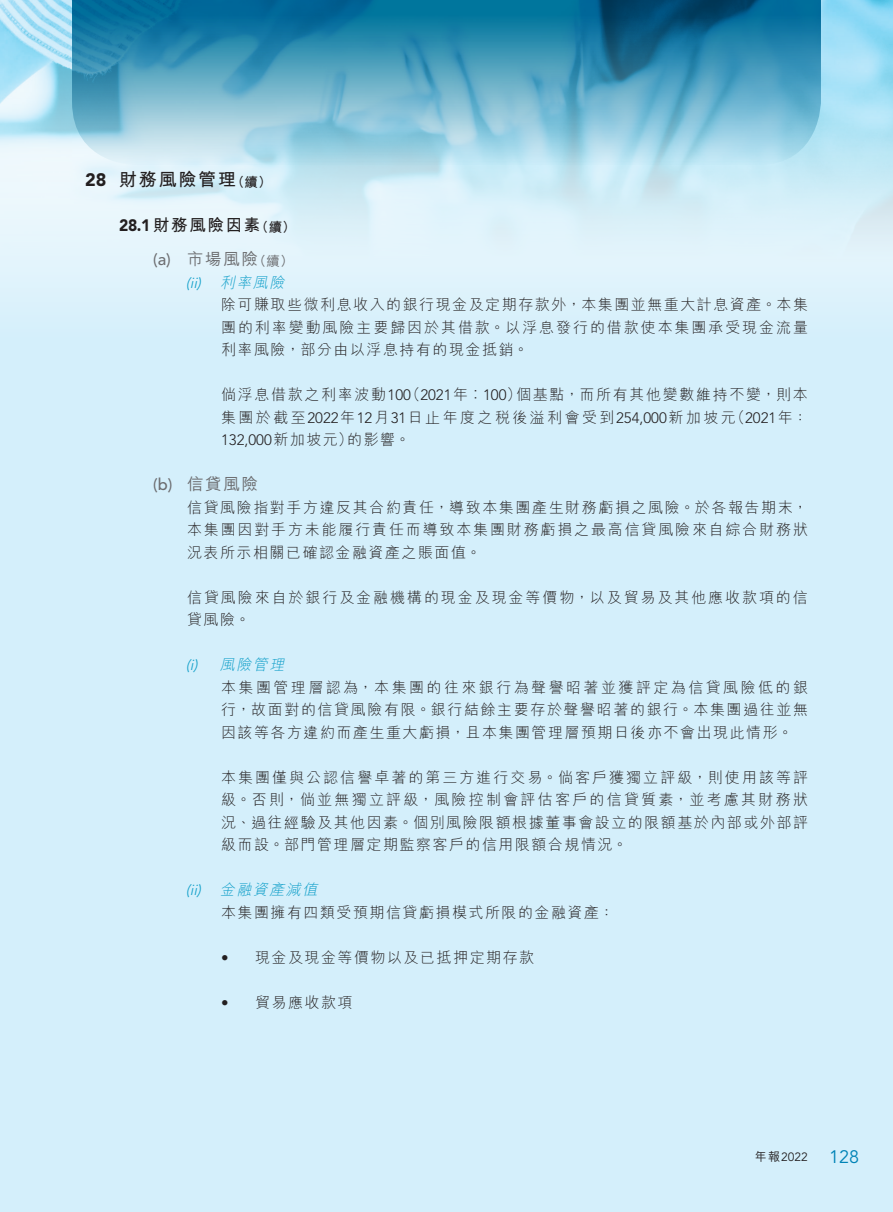
<style>
.page{position:relative;width:893px;height:1212px;background:#fff}
.page>*{position:absolute;margin:0;border:0;box-sizing:border-box;transform-origin:0 0}
.t1{font:700 18px "M Hei HK";letter-spacing:.1em;color:#231f20}
.t2{font:18px "Avenir LT Std";color:#0083b6}
.t3{font:900 18px "Avenir LT Std";color:#231f20}
.t4{font:700 16.5px "M Hei HK";letter-spacing:.1em;color:#231f20}
.t5{font:500 16.5px "M Hei HK";letter-spacing:.1em;color:#6c6d70}
.t6{font:500 16.5px "Avenir LT Std";color:#6c6d70}
.t7{font:300 15px/22.5px "M Hei HK";letter-spacing:.1em;color:#231f20;text-align:justify}
.t8{font:300 15px/22.5px "M Hei HK";letter-spacing:.16em;color:#231f20}
.t9{font:300 15px/22.5px "M Hei HK";letter-spacing:.13em;color:#231f20}
.t10{font:300 15px "Avenir LT Std";color:#231f20}
.t11{font:italic 300 15px "M Hei HK";color:#109fc9}
.t12{font:italic 300 15px "Avenir LT Std";color:#109fc9}
.t13{font:700 13.5px "M Hei HK";color:#231f20}
.t14{font:500 13.5px "M Hei HK";color:#6c6d70}
.t15{font:12px "Avenir LT Std";color:#231f20}
.s1{font-family:"Avenir LT Std";font-weight:900}
.s2{font-family:"M Hei HK"}
.s3{font-family:"Avenir LT Std"}
.s4{font-family:"M Hei HK";font-weight:500}
</style>
<div class="page">
<img style="left:0;top:0;width:893px;height:128px">
<div style="left:0;top:128px;width:893px;height:1084px;background:#d4effb"></div>
<svg style="left:72px;top:0;width:749px;height:165px;background:#59a3c1"></svg>
<p class="t3" style="left:85px;top:169px;width:23px">28</p>
<p class="t1" style="left:119px;top:166px;width:118px">財務風險管理</p>
<p class="t13" style="left:231px;top:172px;width:42px">（續(</p>
<p class="t4" style="left:119px;top:213px;width:143px"><span class="s1">28.1</span>財務風險因素</p>
<p class="t13" style="left:255px;top:217px;width:42px">（續(</p>
<p class="t6" style="left:153px;top:250px;width:19px">a( )</p>
<p class="t6" style="left:153px;top:475px;width:21px">b( )</p>
<p class="t5" style="left:187px;top:247px;width:72px">市場風險</p>
<p class="t14" style="left:253px;top:251px;width:42px">（續(</p>
<p class="t12" style="left:186px;top:274px;width:16px">i i(</p>
<p class="t12" style="left:197px;top:274px;width:9px">)</p>
<p class="t11" style="left:220px;top:275px;width:69px">利率風險</p>
<p class="t7" style="left:221px;top:293px;width:588px">除可賺取些微利息收入的銀行現金及定期存款外，本集團並無重大計息資產。本集團的利率變動風險主要歸因於其借款。以浮息發行的借款使本集團承受現金流量利率風險，部分由以浮息持有的現金抵銷。</p>
<p class="t7" style="left:516px;top:383px;width:293px">個基點，而所有其他變數維持不變，則本</p>
<p class="t10" style="left:405px;top:386px;width:118px"><span class="s2">（</span>2021<span class="s2">年︰</span>100<span class="s2">）</span></p>
<p class="t7" style="left:221px;top:383px;width:191px">倘浮息借款之利率波動<span class="s3">100</span></p>
<p class="t10" style="left:730px;top:409px;width:79px"><span class="s2">（</span>2021<span class="s2">年：</span></p>
<p class="t8" style="left:347px;top:406px;width:390px;text-indent:-126px">集團於截至<span class="s3">2022</span>年<span class="s3">12</span>月<span class="s3">31</span>日止年度之稅後溢利會受到<span class="s3">254,000</span>新加坡元的影響。</p>
<p class="t10" style="left:221px;top:431px;width:133px">132,000<span class="s2">新加坡元）</span></p>
<p class="t5" style="left:187px;top:472px;width:72px">信貸風險</p>
<p class="t7" style="left:187px;top:496px;width:622px">信貸風險指對手方違反其合約責任，導致本集團產生財務虧損之風險。於各報告期末，本集團因對手方未能履行責任而導致本集團財務虧損之最高信貸風險來自綜合財務狀況表所示相關已確認金融資產之賬面值。</p>
<p class="t9" style="left:187px;top:586px;width:622px">信貸風險來自於銀行及金融機構的現金及現金等價物，以及貿易及其他應收款項的信貸風險。</p>
<p class="t11" style="left:220px;top:657px;width:69px">風險管理</p>
<p class="t12" style="left:186px;top:656px;width:17px">)i(</p>
<p class="t12" style="left:186px;top:881px;width:16px">i i(</p>
<p class="t12" style="left:197px;top:881px;width:9px">)</p>
<p class="t7" style="left:221px;top:676px;width:588px">本集團管理層認為，本集團的往來銀行為聲譽昭著並獲評定為信貸風險低的銀行，故面對的信貸風險有限。銀行結餘主要存於聲譽昭著的銀行。本集團過往並無因該等各方違約而產生重大虧損，且本集團管理層預期日後亦不會出現此情形。</p>
<p class="t7" style="left:221px;top:766px;width:588px">本集團僅與公認信譽卓著的第三方進行交易。倘客戶獲獨立評級，則使用該等評級。否則，倘並無獨立評級，風險控制會評估客戶的信貸質素，並考慮其財務狀況、過往經驗及其他因素。個別風險限額根據董事會設立的限額基於內部或外部評級而設。部門管理層定期監察客戶的信用限額合規情況。</p>
<p class="t11" style="left:220px;top:882px;width:102px">金融資產減值</p>
<p class="t7" style="left:221px;top:901px;width:395px">本集團擁有四類受預期信貸虧損模式所限的金融資產：</p>
<p class="t7" style="left:255px;top:946px;width:281px">現金及現金等價物以及已抵押定期存款</p>
<p class="t10" style="left:221px;top:949px;width:9px">•</p>
<p class="t10" style="left:221px;top:994px;width:9px">•</p>
<p class="t7" style="left:255px;top:991px;width:99px">貿易應收款項</p>
<p class="t15" style="left:755px;top:1150px;width:55px"><span class="s4">年報</span>2022</p>
<p class="t2" style="left:829px;top:1146px;width:32px">128</p>
</div>
